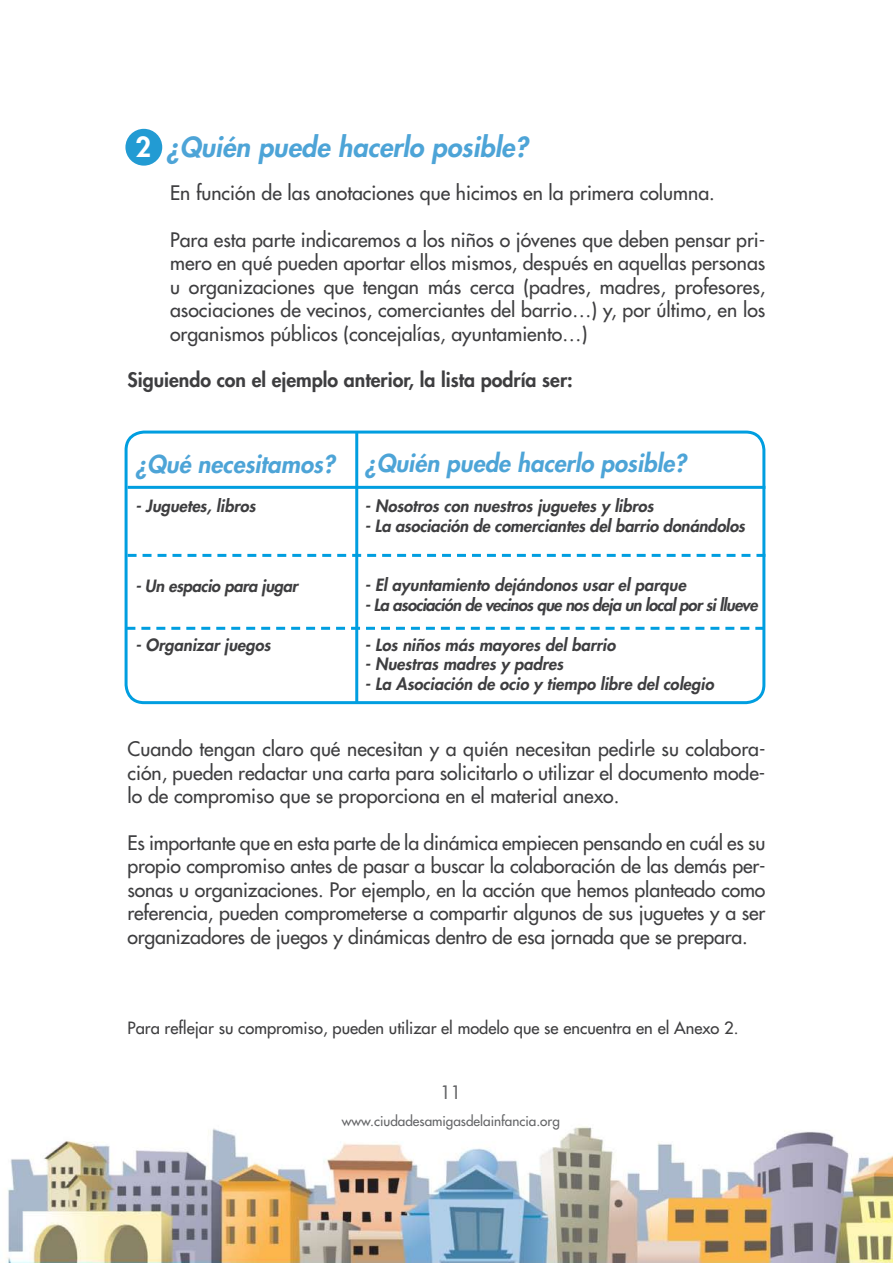
<style>
.page{position:relative;width:893px;height:1263px;background:#fff}
.page>*{position:absolute;margin:0;border:0;box-sizing:border-box;transform-origin:0 0}
.t1{font:italic 800 27px "Futura";color:#4da4d7}
.t2{font:italic 800 24px "Futura";color:#4da4d7}
.t3{font:19.5px/23.4px "Futura";color:#3e3e40;text-align:justify}
.t4{font:800 19.5px "Futura";color:#3e3e40}
.t5{font:18px "Futura";color:#646567}
.t6{font:italic 800 16.5px "Futura";color:#3e3e40}
.t7{font:16.5px "Futura";color:#3e3e40}
.t8{font:italic 800 16.5px "Futura";letter-spacing:-.04em;color:#3e3e40}
.t9{font:italic 800 16.5px "Futura";letter-spacing:-.02em;color:#3e3e40}
.t10{font:13.5px "Futura";color:#646567}
.s1{font-style:normal;color:#fff}
</style>
<div class="page">
<div style="left:125px;top:129px;width:37px;height:37px;background:#229bd3;border-radius:50%"></div>
<div style="left:125px;top:431px;width:640px;height:273px;border:3px solid #009ee0;border-radius:18px"></div>
<svg style="left:128px;top:554px;width:637px;height:3px"></svg>
<hr style="left:355px;top:433px;width:3px;height:270px;background:#009ee0">
<svg style="left:126px;top:627px;width:638px;height:3px"></svg>
<hr style="left:128px;top:486px;width:637px;height:3px;background:#009ee0">
<img style="left:6px;top:1126px;width:887px;height:137px">
<h1 class="t1" style="left:135px;top:129px;width:394px"><span class="s1">2</span> ¿Quién puede hacerlo posible?</h1>
<p class="t3" style="left:170px;top:181px;width:546px">En función de las anotaciones que hicimos en la primera columna.</p>
<p class="t3" style="left:170px;top:228px;width:597px">Para esta parte indicaremos a los niños o jóvenes que deben pensar pri&shy;mero en qué pueden aportar ellos mismos, después en aquellas personas u organizaciones que tengan más cerca (padres, madres, profesores, asociaciones de vecinos, comerciantes del barrio…) y, por último, en los organismos públicos (concejalías, ayuntamiento…)</p>
<p class="t4" style="left:128px;top:367px;width:447px">Siguiendo con el ejemplo anterior, la lista podría ser:</p>
<p class="t2" style="left:135px;top:448px;width:201px">¿Qué necesitamos?</p>
<p class="t6" style="left:135px;top:495px;width:122px">- Juguetes, libros</p>
<p class="t9" style="left:135px;top:574px;width:164px">- Un espacio para jugar</p>
<p class="t6" style="left:135px;top:634px;width:137px">- Organizar juegos</p>
<p class="t2" style="left:365px;top:447px;width:323px">¿Quién puede hacerlo posible?</p>
<p class="t6" style="left:365px;top:495px;width:290px">- Nosotros con nuestros juguetes y libros</p>
<p class="t6" style="left:365px;top:515px;width:382px">- La asociación de comerciantes del barrio donándolos</p>
<p class="t6" style="left:365px;top:574px;width:323px">- El ayuntamiento dejándonos usar el parque</p>
<p class="t8" style="left:365px;top:594px;width:394px">- La asociación de vecinos que nos deja un local por si llueve</p>
<p class="t6" style="left:365px;top:633px;width:252px">- Los niños más mayores del barrio</p>
<p class="t6" style="left:365px;top:653px;width:200px">- Nuestras madres y padres</p>
<p class="t6" style="left:365px;top:673px;width:350px">- La Asociación de ocio y tiempo libre del colegio</p>
<p class="t3" style="left:128px;top:737px;width:639px">Cuando tengan claro qué necesitan y a quién necesitan pedirle su colabora&shy;ción, pueden redactar una carta para solicitarlo o utilizar el documento mode&shy;lo de compromiso que se proporciona en el material anexo.</p>
<p class="t3" style="left:128px;top:831px;width:639px">Es importante que en esta parte de la dinámica empiecen pensando en cuál es su propio compromiso antes de pasar a buscar la colaboración de las demás per&shy;sonas u organizaciones. Por ejemplo, en la acción que hemos planteado como referencia, pueden comprometerse a compartir algunos de sus juguetes y a ser organizadores de juegos y dinámicas dentro de esa jornada que se prepara.</p>
<p class="t7" style="left:128px;top:1017px;width:612px">Para reflejar su compromiso, pueden utilizar el modelo que se encuentra en el Anexo 2.</p>
<p class="t5" style="left:440px;top:1081px;width:22px">11</p>
<p class="t10" style="left:342px;top:1112px;width:219px">www.ciudadesamigasdelainfancia.org</p>
</div>
